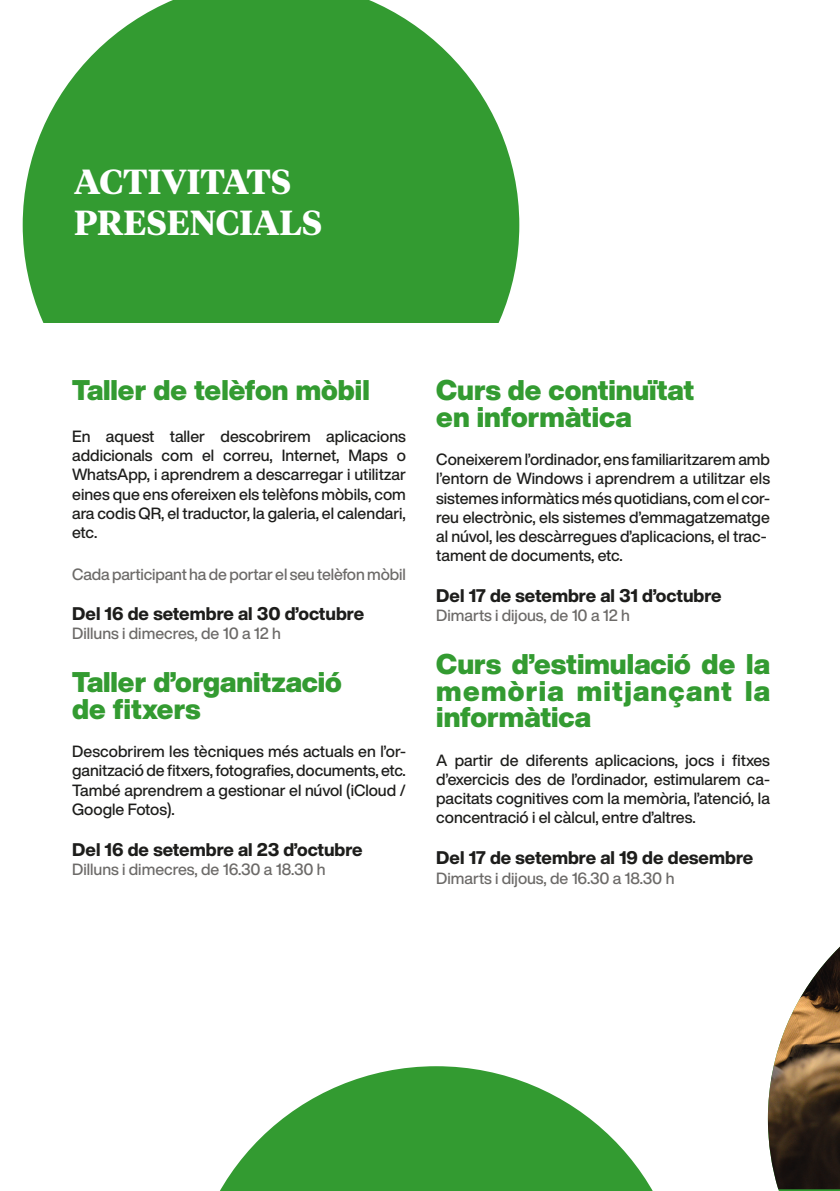
<style>
.page{position:relative;width:840px;height:1191px;background:#fff}
.page>*{position:absolute;margin:0;border:0;box-sizing:border-box;transform-origin:0 0}
.t1{font:700 34.6px "Tiempos Headline";color:#fff}
.t2{font:900 28px/26.6px "Helvetica Now Display";color:#339b31;text-align:justify}
.t3{font:800 18px "Helvetica Now Display";color:#1d1d1b}
.t4{font:500 16px/19.2px "Helvetica Now Display";color:#1d1d1b;text-align:justify}
.t5{font:500 16px "Helvetica Now Display";color:#6c6a68}
</style>
<div class="page">
<svg style="left:23px;top:0;width:496px;height:323px;background:#4ca74a"></svg>
<svg style="left:220px;top:1066px;width:433px;height:125px;fill:#339b31"></svg>
<svg style="left:778px;top:1189px;width:61px;height:2px"></svg>
<img style="left:767px;top:947px;width:72px;height:242px">
<p class="t1" style="left:74px;top:157px;width:218px">ACTIVITATS</p>
<p class="t1" style="left:74px;top:199px;width:249px">PRESENCIALS</p>
<p class="t2" style="left:72px;top:377px;width:299px">Taller de telèfon mòbil</p>
<p class="t4" style="left:72px;top:426px;width:335px">En aquest taller descobrirem aplicacions addicionals com el correu, Internet, Maps o WhatsApp, i aprendrem a descarregar i utilitzar eines que ens ofereixen els telèfons mòbils, com ara codis QR, el traductor, la galeria, el calendari, etc.</p>
<p class="t5" style="left:72px;top:563px;width:335px">Cada participant ha de portar el seu telèfon mòbil</p>
<p class="t3" style="left:72px;top:601px;width:293px">Del 16 de setembre al 30 d’octubre</p>
<p class="t5" style="left:72px;top:622px;width:210px">Dilluns i dimecres, de 10 a 12 h</p>
<p class="t2" style="left:72px;top:669px;width:271px">Taller d’organització</p>
<p class="t2" style="left:72px;top:695px;width:130px">de fitxers</p>
<p class="t4" style="left:72px;top:742px;width:335px">Descobrirem les tècniques més actuals en l’or&shy;ganització de fitxers, fotografies, documents, etc.<br>També aprendrem a gestionar el núvol (iCloud / Google Fotos).</p>
<p class="t3" style="left:72px;top:837px;width:292px">Del 16 de setembre al 23 d’octubre</p>
<p class="t5" style="left:72px;top:858px;width:255px">Dilluns i dimecres, de 16.30 a 18.30 h</p>
<p class="t2" style="left:436px;top:377px;width:259px">Curs de continuïtat</p>
<p class="t2" style="left:436px;top:404px;width:197px">en informàtica</p>
<p class="t4" style="left:436px;top:450px;width:335px">Coneixerem l’ordinador, ens familiaritzarem amb l’entorn de Windows i aprendrem a utilitzar els sistemes informàtics més quotidians, com el cor&shy;reu electrònic, els sistemes d’emmagatzematge al núvol, les descàrregues d’aplicacions, el trac-</p>
<p class="t4" style="left:436px;top:546px;width:188px">tament de documents, etc.</p>
<p class="t3" style="left:436px;top:583px;width:287px">Del 17 de setembre al 31 d’octubre</p>
<p class="t5" style="left:436px;top:604px;width:195px">Dimarts i dijous, de 10 a 12 h</p>
<p class="t2" style="left:436px;top:651px;width:335px">Curs d’estimulació de la memòria mitjançant la informàtica</p>
<p class="t4" style="left:436px;top:750px;width:335px">A partir de diferents aplicacions, jocs i fitxes d’exercicis des de l’ordinador, estimularem ca&shy;pacitats cognitives com la memòria, l’atenció, la concentració i el càlcul, entre d’altres.</p>
<p class="t3" style="left:436px;top:845px;width:318px">Del 17 de setembre al 19 de desembre</p>
<p class="t5" style="left:436px;top:866px;width:239px">Dimarts i dijous, de 16.30 a 18.30 h</p>
</div>
